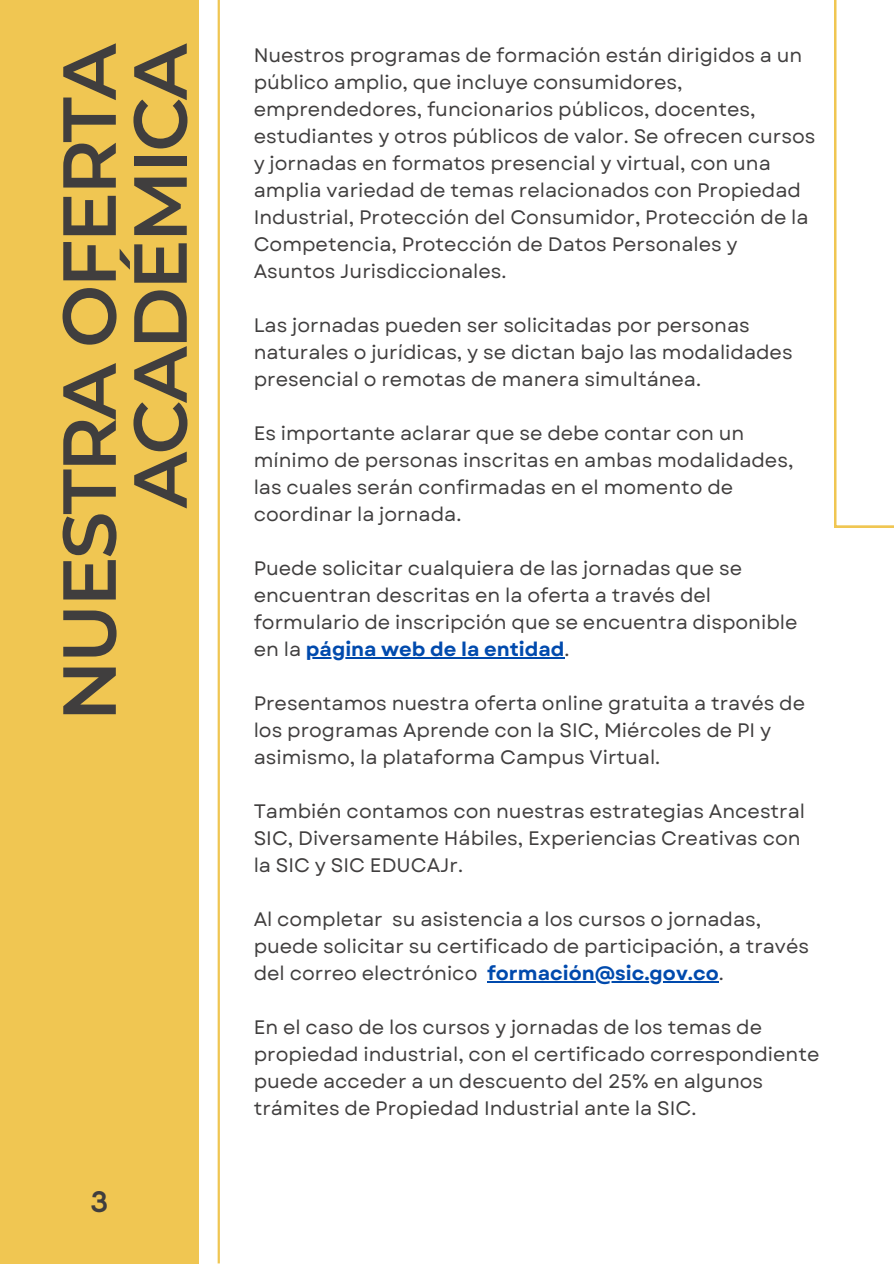
<style>
.page{position:relative;width:894px;height:1264px;background:#fff}
.page>*{position:absolute;margin:0;border:0;box-sizing:border-box;transform-origin:0 0}
.t1{font:600 75px/70.8px "Montserrat";letter-spacing:-.035em;color:#403e3e;text-align:right}
.t2{font:700 30px "HK Grotesk";color:#403e3e}
.t3{font:19.5px/27px "Garet";color:#403e3e}
.t4{font:700 19.5px "Garet";color:#004aad}
.s1{font-weight:700;color:#004aad}
.s2{font-weight:400;color:#403e3e}
</style>
<div class="page">
<div style="left:0;top:0;width:199px;height:1263px;background:#f0c652"></div>
<hr style="left:217px;top:0;width:3px;height:1263px;background:#f0c652">
<svg style="left:834px;top:0;width:59px;height:527px"></svg>
<hr style="left:306px;top:657px;width:258px;height:1px;background:#004aad">
<hr style="left:487px;top:981px;width:231px;height:1px;background:#004aad">
<h1 class="t1" style="left:53px;top:721px;width:679px;rotate:-90deg">NUESTRA OFERTA<br>ACADÉMICA</h1>
<p class="t3" style="left:253px;top:42px;width:563px">Nuestros programas de formación están dirigidos a un público amplio, que incluye consumidores, emprendedores, funcionarios públicos, docentes, estudiantes y otros públicos de valor. Se ofrecen cursos y jornadas en formatos presencial y virtual, con una amplia variedad de temas relacionados con Propiedad Industrial, Protección del Consumidor, Protección de la Competencia, Protección de Datos Personales y Asuntos Jurisdiccionales.</p>
<p class="t3" style="left:253px;top:312px;width:540px">Las jornadas pueden ser solicitadas por personas naturales o jurídicas, y se dictan bajo las modalidades presencial o remotas de manera simultánea.</p>
<p class="t3" style="left:253px;top:420px;width:541px">Es importante aclarar que se debe contar con un mínimo de personas inscritas en ambas modalidades, las cuales serán confirmadas en el momento de coordinar la jornada.</p>
<p class="t3" style="left:253px;top:555px;width:545px">Puede solicitar cualquiera de las jornadas que se encuentran descritas en la oferta a través del formulario de inscripción que se encuentra disponible en la <span class="s1">página web de la entidad</span>.</p>
<p class="t3" style="left:253px;top:690px;width:553px">Presentamos nuestra oferta online gratuita a través de los programas Aprende con la SIC, Miércoles de PI y asimismo, la plataforma Campus Virtual.</p>
<p class="t3" style="left:253px;top:798px;width:553px">También contamos con nuestras estrategias Ancestral</p>
<p class="t3" style="left:253px;top:825px;width:548px">SIC, Diversamente Hábiles, Experiencias Creativas con la SIC y SIC EDUCAJr.</p>
<p class="t3" style="left:253px;top:906px;width:130px">Al completar</p>
<p class="t3" style="left:253px;top:906px;width:556px;text-indent:139px">su asistencia a los cursos o jornadas, puede solicitar su certificado de participación, a través del correo electrónico</p>
<p class="t4" style="left:487px;top:959px;width:238px">formación@sic.gov.co<span class="s2">.</span></p>
<p class="t3" style="left:253px;top:1014px;width:567px">En el caso de los cursos y jornadas de los temas de propiedad industrial, con el certificado correspondiente puede acceder a un descuento del 25% en algunos trámites de Propiedad Industrial ante la SIC.</p>
<p class="t2" style="left:91px;top:1184px;width:19px">3</p>
</div>
